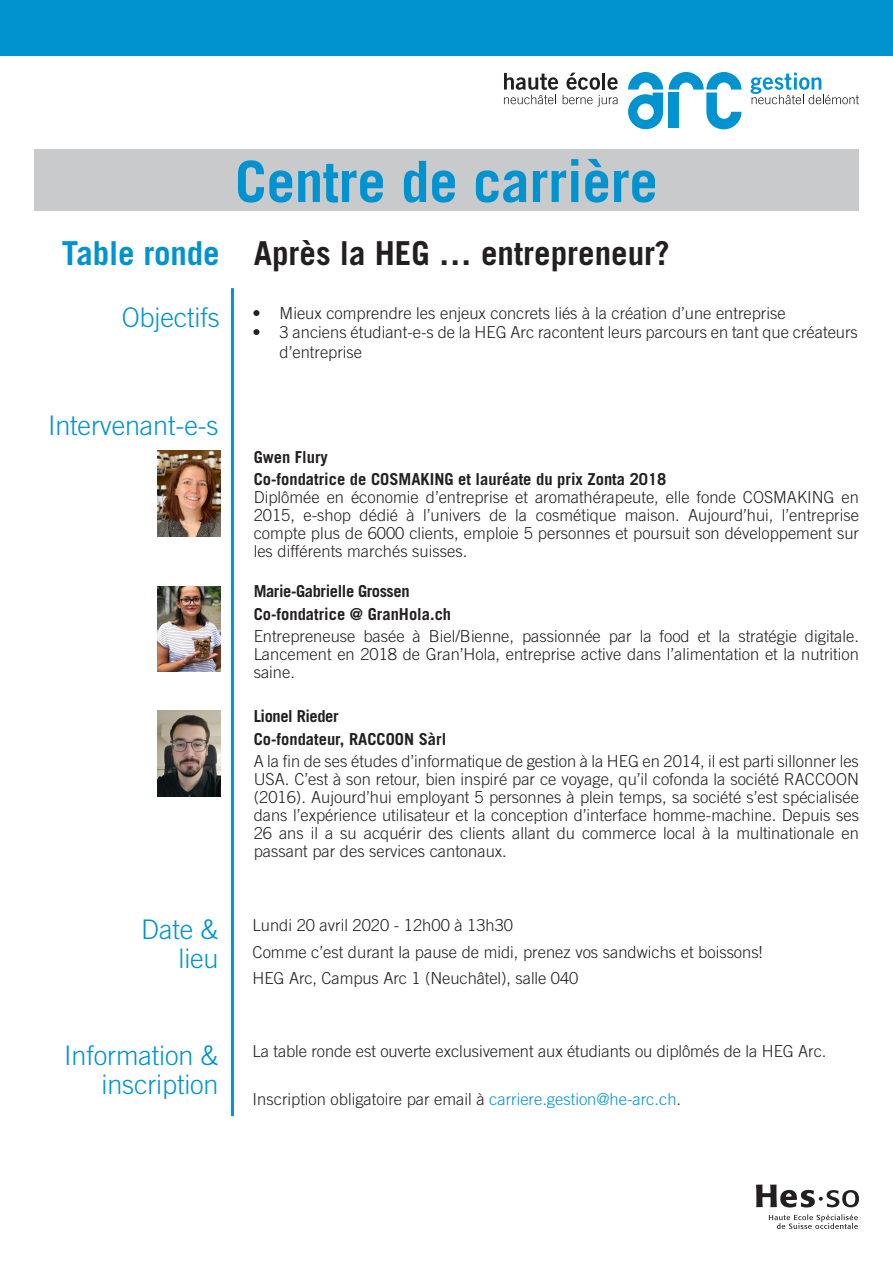
<style>
.page{position:relative;width:893px;height:1263px;background:#fff}
.page>*{position:absolute;margin:0;border:0;box-sizing:border-box;transform-origin:0 0}
.Blanc_-_texte{font:700 57px "Trade Gothic LT";letter-spacing:-.005em;color:#0093d0}
.Blanc_-_texte-2{font:700 33px "Trade Gothic LT";color:#231f20}
.Blanc_-_texte-3{font:700 33px "Trade Gothic LT";letter-spacing:-.005em;color:#0093d0}
.Blanc_-_texte-4{font:300 27px/28.5px "Trade Gothic LT";letter-spacing:-.005em;color:#0093d0;text-align:right}
.Blanc_-_texte-5{font:300 16.5px/18px "Trade Gothic LT";color:#231f20;text-align:justify}
.Blanc_-_texte-6{font:700 16.5px "Trade Gothic LT";color:#231f20}
.Blanc_-_texte-7{font:700 16.5px "Trade Gothic LT";letter-spacing:-.025em;color:#231f20}
.s1{color:#0093d0}
</style>
<div class="page">
<svg style="left:628px;top:72px;width:35px;height:57px"></svg>
<svg style="left:669px;top:72px;width:72px;height:57px"></svg>
<svg style="left:504px;top:73px;width:114px;height:34px"></svg>
<svg style="left:750px;top:73px;width:109px;height:31px"></svg>
<svg style="left:769px;top:1214px;width:89px;height:15px"></svg>
<svg style="left:756px;top:1184px;width:103px;height:23px"></svg>
<hr style="left:231px;top:288px;width:3px;height:828px;background:#0093d0">
<div style="left:34px;top:149px;width:825px;height:62px;background:#c9cacc"></div>
<img style="left:158px;top:451px;width:62px;height:85px">
<img style="left:158px;top:586px;width:62px;height:86px">
<img style="left:158px;top:711px;width:62px;height:85px">
<div style="left:0;top:0;width:893px;height:55px;background:#0093d0"></div>
<p class="Blanc_-_texte" style="left:235px;top:147px;width:424px">Centre de carrière</p>
<p class="Blanc_-_texte-3" style="left:62px;top:232px;width:159px">Table ronde</p>
<p class="Blanc_-_texte-2" style="left:254px;top:232px;width:418px">Après la HEG … entrepreneur?</p>
<p class="Blanc_-_texte-4" style="left:122px;top:303px;width:99px">Objectifs</p>
<p class="Blanc_-_texte-5" style="left:253px;top:304px;width:535px">• Mieux comprendre les enjeux concrets liés à la création d’une entreprise</p>
<p class="Blanc_-_texte-5" style="left:280px;top:323px;width:580px;line-height:19.5px;text-indent:-27px">• 3 anciens étudiant-e-s de la HEG Arc racontent leurs parcours en tant que créateurs d’entreprise</p>
<p class="Blanc_-_texte-4" style="left:48px;top:411px;width:172px">Intervenant-e-s</p>
<p class="Blanc_-_texte-6" style="left:254px;top:447px;width:76px">Gwen Flury</p>
<p class="Blanc_-_texte-6" style="left:254px;top:469px;width:414px">Co-fondatrice de COSMAKING et lauréate du prix Zonta 2018</p>
<p class="Blanc_-_texte-5" style="left:254px;top:488px;width:607px">Diplômée en économie d’entreprise et aromathérapeute, elle fonde COSMAKING en 2015, e-shop dédié à l’univers de la cosmétique maison. Aujourd’hui, l’entreprise compte plus de 6000 clients, emploie 5 personnes et poursuit son développement sur les différents marchés suisses.</p>
<p class="Blanc_-_texte-7" style="left:254px;top:581px;width:157px">Marie-Gabrielle Grossen</p>
<p class="Blanc_-_texte-6" style="left:254px;top:603px;width:199px">Co-fondatrice @ GranHola.ch</p>
<p class="Blanc_-_texte-5" style="left:254px;top:627px;width:607px">Entrepreneuse basée à Biel/Bienne, passionnée par la food et la stratégie digitale.<br>Lancement en 2018 de Gran’Hola, entreprise active dans l’alimentation et la nutrition saine.</p>
<p class="Blanc_-_texte-7" style="left:254px;top:706px;width:86px">Lionel Rieder</p>
<p class="Blanc_-_texte-6" style="left:254px;top:728px;width:194px">Co-fondateur, RACCOON Sàrl</p>
<p class="Blanc_-_texte-5" style="left:254px;top:752px;width:607px">A la fin de ses études d’informatique de gestion à la HEG en 2014, il est parti sillonner les USA. C’est à son retour, bien inspiré par ce voyage, qu’il cofonda la société RACCOON (2016). Aujourd’hui employant 5 personnes à plein temps, sa société s’est spécialisée dans l’expérience utilisateur et la conception d’interface homme-machine. Depuis ses 26 ans il a su acquérir des clients allant du commerce local à la multinationale en passant par des services cantonaux.</p>
<p class="Blanc_-_texte-4" style="left:141px;top:915px;width:79px">Date &amp;</p>
<p class="Blanc_-_texte-4" style="left:179px;top:944px;width:42px">lieu</p>
<p class="Blanc_-_texte-5" style="left:253px;top:916px;width:262px">Lundi 20 avril 2020 - 12h00 à 13h30</p>
<p class="Blanc_-_texte-5" style="left:253px;top:942px;width:511px">Comme c’est durant la pause de midi, prenez vos sandwichs et boissons!</p>
<p class="Blanc_-_texte-5" style="left:253px;top:969px;width:327px">HEG Arc, Campus Arc 1 (Neuchâtel), salle 040</p>
<p class="Blanc_-_texte-4" style="left:64px;top:1041px;width:156px">Information &amp; inscription</p>
<p class="Blanc_-_texte-5" style="left:253px;top:1042px;width:575px">La table ronde est ouverte exclusivement aux étudiants ou diplômés de la HEG Arc.</p>
<p class="Blanc_-_texte-5" style="left:253px;top:1089px;width:430px">Inscription obligatoire par email à <span class="s1">carriere.gestion@he-arc.ch</span>.</p>
</div>
